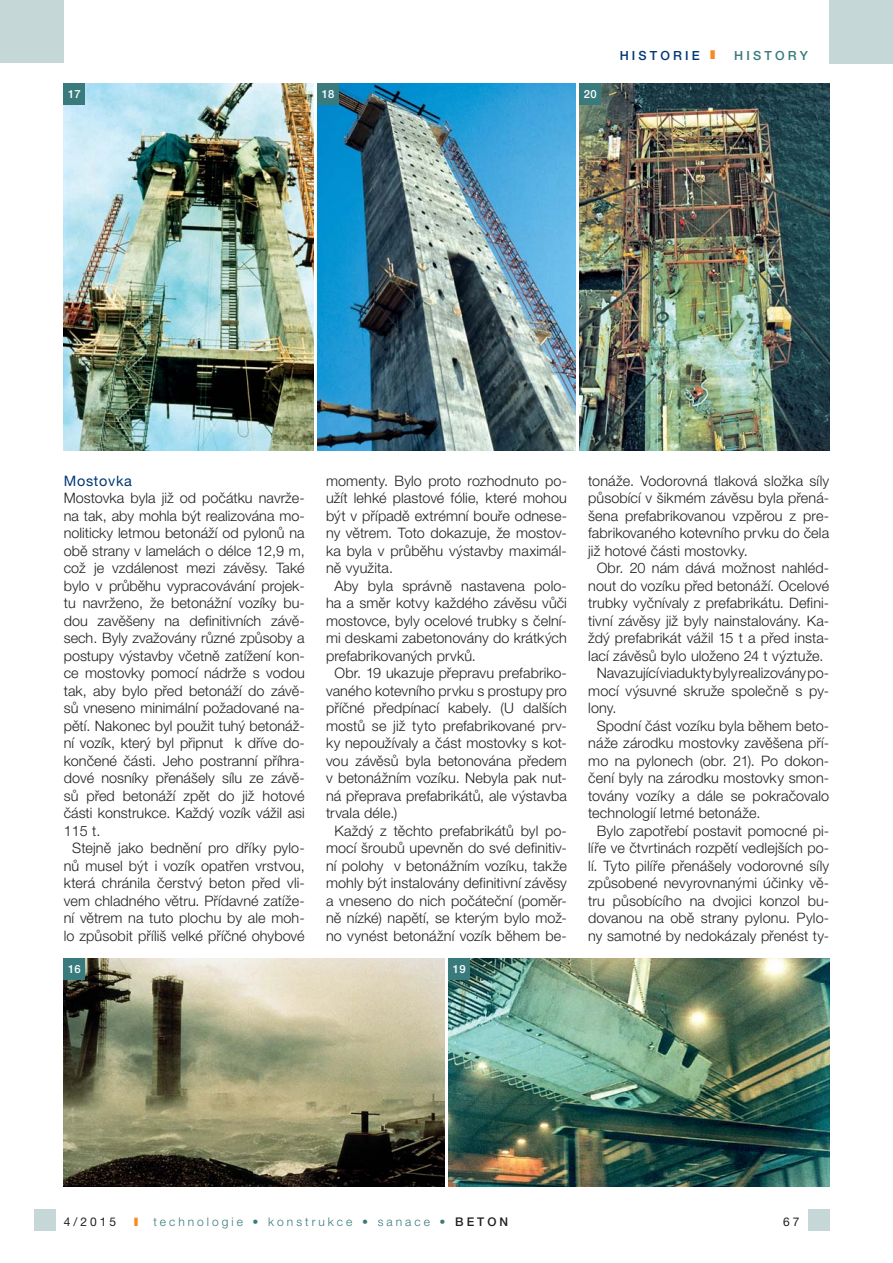
<style>
.page{position:relative;width:893px;height:1263px;background:#fff}
.page>*{position:absolute;margin:0;border:0;box-sizing:border-box;transform-origin:0 0}
.t1{font:300 14.4px "Helvetica Neue LT Pro";letter-spacing:.005em;color:#231f20}
.t2{font:14.4px "Helvetica Neue LT Pro";letter-spacing:.05em;color:#003874}
.t3{font:500 12.6px "Helvetica Neue LT Pro";letter-spacing:.25em;color:#003874}
.t4{font:500 12.6px "Helvetica Neue LT Pro";letter-spacing:.25em;color:#397b7d}
.t5{font:300 12px "Helvetica Neue LT Pro";letter-spacing:.25em;color:#397b7d}
.t6{font:12px "Helvetica Neue LT Pro";letter-spacing:.25em;color:#231f20}
.t7{font:500 11.25px "Helvetica Neue LT Pro";letter-spacing:.025em;color:#fff}
.s1{color:#f6891f}
.s2{font-weight:500;color:#231f20}
</style>
<div class="page">
<div style="left:34px;top:1210px;width:21px;height:21px;background:#c5d7d6"></div>
<div style="left:808px;top:1210px;width:21px;height:21px;background:#c5d7d6"></div>
<div style="left:829px;top:0;width:64px;height:64px;background:#c5d7d6"></div>
<div style="left:0;top:0;width:64px;height:63px;background:#c5d7d6"></div>
<img style="left:449px;top:958px;width:380px;height:228px">
<img style="left:317px;top:83px;width:258px;height:368px">
<img style="left:64px;top:83px;width:249px;height:368px">
<img style="left:580px;top:83px;width:249px;height:368px">
<div style="left:64px;top:83px;width:21px;height:22px;background:#397b7d"></div>
<div style="left:449px;top:958px;width:21px;height:22px;background:#397b7d"></div>
<div style="left:317px;top:83px;width:22px;height:22px;background:#397b7d"></div>
<div style="left:580px;top:83px;width:21px;height:22px;background:#397b7d"></div>
<img style="left:64px;top:958px;width:380px;height:228px">
<div style="left:64px;top:958px;width:21px;height:22px;background:#397b7d"></div>
<p class="t7" style="left:68px;top:90px;width:14px">17</p>
<p class="t7" style="left:322px;top:90px;width:14px">18</p>
<p class="t7" style="left:584px;top:90px;width:14px">20</p>
<p class="t3" style="left:620px;top:51px;width:97px">HISTORIE <span class="s1">❚</span></p>
<p class="t4" style="left:734px;top:51px;width:75px">HISTORY</p>
<p class="t2" style="left:64px;top:475px;width:70px">Mostovka</p>
<p class="t1" style="left:64px;top:493px;width:242px">Mostovka byla již od počátku navrže-</p>
<p class="t1" style="left:64px;top:510px;width:242px">na tak, aby mohla být realizována mo-</p>
<p class="t1" style="left:64px;top:528px;width:242px">noliticky letmou betonáží od pylonů na</p>
<p class="t1" style="left:64px;top:545px;width:242px">obě strany v lamelách o délce 12,9 m,</p>
<p class="t1" style="left:64px;top:563px;width:242px">což je vzdálenost mezi závěsy. Také</p>
<p class="t1" style="left:64px;top:580px;width:242px">bylo v průběhu vypracovávání projek-</p>
<p class="t1" style="left:64px;top:598px;width:242px">tu navrženo, že betonážní vozíky bu-</p>
<p class="t1" style="left:64px;top:615px;width:242px">dou zavěšeny na definitivních závě-</p>
<p class="t1" style="left:64px;top:633px;width:242px">sech. Byly zvažovány různé způsoby a</p>
<p class="t1" style="left:64px;top:650px;width:242px">postupy výstavby včetně zatížení kon-</p>
<p class="t1" style="left:64px;top:668px;width:242px">ce mostovky pomocí nádrže s vodou</p>
<p class="t1" style="left:64px;top:685px;width:242px">tak, aby bylo před betonáží do závě-</p>
<p class="t1" style="left:64px;top:703px;width:242px">sů vneseno minimální požadované na-</p>
<p class="t1" style="left:64px;top:720px;width:242px">pětí. Nakonec byl použit tuhý betonáž-</p>
<p class="t1" style="left:64px;top:738px;width:242px">ní vozík, který byl připnut k dříve do-</p>
<p class="t1" style="left:64px;top:755px;width:242px">končené části. Jeho postranní příhra-</p>
<p class="t1" style="left:64px;top:773px;width:242px">dové nosníky přenášely sílu ze závě-</p>
<p class="t1" style="left:64px;top:790px;width:242px">sů před betonáží zpět do již hotové</p>
<p class="t1" style="left:64px;top:808px;width:242px">části konstrukce. Každý vozík vážil asi</p>
<p class="t1" style="left:64px;top:825px;width:38px">115 t.</p>
<p class="t1" style="left:72px;top:843px;width:234px">Stejně jako bednění pro dříky pylo-</p>
<p class="t1" style="left:64px;top:860px;width:242px">nů musel být i vozík opatřen vrstvou,</p>
<p class="t1" style="left:64px;top:878px;width:242px">která chránila čerstvý beton před vli-</p>
<p class="t1" style="left:64px;top:895px;width:242px">vem chladného větru. Přídavné zatíže-</p>
<p class="t1" style="left:64px;top:913px;width:242px">ní větrem na tuto plochu by ale moh-</p>
<p class="t1" style="left:64px;top:930px;width:242px">lo způsobit příliš velké příčné ohybové</p>
<p class="t7" style="left:68px;top:965px;width:14px">16</p>
<p class="t1" style="left:326px;top:475px;width:242px">momenty. Bylo proto rozhodnuto po-</p>
<p class="t1" style="left:326px;top:493px;width:242px">užít lehké plastové fólie, které mohou</p>
<p class="t1" style="left:326px;top:510px;width:242px">být v případě extrémní bouře odnese-</p>
<p class="t1" style="left:326px;top:528px;width:242px">ny větrem. Toto dokazuje, že mostov-</p>
<p class="t1" style="left:326px;top:545px;width:242px">ka byla v průběhu výstavby maximál-</p>
<p class="t1" style="left:326px;top:563px;width:69px">ně využita.</p>
<p class="t1" style="left:334px;top:580px;width:234px">Aby byla správně nastavena polo-</p>
<p class="t1" style="left:326px;top:598px;width:242px">ha a směr kotvy každého závěsu vůči</p>
<p class="t1" style="left:326px;top:615px;width:242px">mostovce, byly ocelové trubky s čelní-</p>
<p class="t1" style="left:326px;top:633px;width:242px">mi deskami zabetonovány do krátkých</p>
<p class="t1" style="left:326px;top:650px;width:151px">prefabrikovaných prvků.</p>
<p class="t1" style="left:334px;top:668px;width:234px">Obr. 19 ukazuje přepravu prefabriko-</p>
<p class="t1" style="left:326px;top:685px;width:242px">vaného kotevního prvku s prostupy pro</p>
<p class="t1" style="left:326px;top:703px;width:242px">příčné předpínací kabely. (U dalších</p>
<p class="t1" style="left:326px;top:720px;width:242px">mos tů se již tyto prefabrikované prv-</p>
<p class="t1" style="left:326px;top:738px;width:242px">ky nepoužívaly a část mostovky s kot-</p>
<p class="t1" style="left:326px;top:755px;width:242px">vou závěsů byla betonována předem</p>
<p class="t1" style="left:326px;top:773px;width:242px">v betonážním vozíku. Nebyla pak nut-</p>
<p class="t1" style="left:326px;top:790px;width:242px">ná přeprava prefabrikátů, ale výstavba</p>
<p class="t1" style="left:326px;top:808px;width:73px">trvala déle.)</p>
<p class="t1" style="left:334px;top:825px;width:234px">Každý z těchto prefabrikátů byl po-</p>
<p class="t1" style="left:326px;top:843px;width:242px">mocí šroubů upevněn do své definitiv-</p>
<p class="t1" style="left:326px;top:860px;width:242px">ní polohy v betonážním vozíku, takže</p>
<p class="t1" style="left:326px;top:878px;width:242px">mohly být instalovány definitivní závěsy</p>
<p class="t1" style="left:326px;top:895px;width:242px">a vneseno do nich počáteční (poměr-</p>
<p class="t1" style="left:326px;top:913px;width:242px">ně nízké) napětí, se kterým bylo mož-</p>
<p class="t1" style="left:326px;top:930px;width:242px">no vynést betonážní vozík během be-</p>
<p class="t7" style="left:453px;top:965px;width:14px">19</p>
<p class="t1" style="left:588px;top:475px;width:242px">tonáže. Vodorovná tlaková složka síly</p>
<p class="t1" style="left:588px;top:493px;width:242px">působící v šikmém závěsu byla přená-</p>
<p class="t1" style="left:588px;top:510px;width:242px">šena prefabrikovanou vzpěrou z pre-</p>
<p class="t1" style="left:588px;top:528px;width:242px">fabrikovaného kotevního prvku do čela</p>
<p class="t1" style="left:588px;top:545px;width:161px">již hotové části mostovky.</p>
<p class="t1" style="left:597px;top:563px;width:234px">Obr. 20 nám dává možnost nahléd-</p>
<p class="t1" style="left:588px;top:580px;width:242px">nout do vozíku před betonáží. Ocelové</p>
<p class="t1" style="left:588px;top:598px;width:242px">trubky vyčnívaly z prefabrikátu. Defini-</p>
<p class="t1" style="left:588px;top:615px;width:242px">tivní závěsy již byly nainstalovány. Ka-</p>
<p class="t1" style="left:588px;top:633px;width:242px">ždý prefabrikát vážil 15 t a před insta-</p>
<p class="t1" style="left:588px;top:650px;width:237px">lací závěsů bylo uloženo 24 t výztuže.</p>
<p class="t1" style="left:597px;top:668px;width:234px">Navazující viadukty byly realizovány po-</p>
<p class="t1" style="left:588px;top:685px;width:242px">mocí výsuvné skruže společně s py-</p>
<p class="t1" style="left:588px;top:703px;width:30px">lony.</p>
<p class="t1" style="left:597px;top:720px;width:234px">Spodní část vozíku byla během beto-</p>
<p class="t1" style="left:588px;top:738px;width:242px">náže zárodku mostovky zavěšena pří-</p>
<p class="t1" style="left:588px;top:755px;width:242px">mo na pylonech (obr. 21). Po dokon-</p>
<p class="t1" style="left:588px;top:773px;width:242px">čení byly na zárodku mostovky smon-</p>
<p class="t1" style="left:588px;top:790px;width:242px">továny vozíky a dále se pokračovalo</p>
<p class="t1" style="left:588px;top:808px;width:174px">technologií letmé betonáže.</p>
<p class="t1" style="left:597px;top:825px;width:234px">Bylo zapotřebí postavit pomocné pi-</p>
<p class="t1" style="left:588px;top:843px;width:242px">líře ve čtvrtinách rozpětí vedlejších po-</p>
<p class="t1" style="left:588px;top:860px;width:242px">lí. Tyto pilíře přenášely vodorovné síly</p>
<p class="t1" style="left:588px;top:878px;width:242px">způsobené nevyrovnanými účinky vě-</p>
<p class="t1" style="left:588px;top:895px;width:242px">tru působícího na dvojici konzol bu-</p>
<p class="t1" style="left:588px;top:913px;width:242px">dovanou na obě strany pylonu. Pylo-</p>
<p class="t1" style="left:588px;top:930px;width:242px">ny samotné by nedokázaly přenést ty-</p>
<p class="t6" style="left:64px;top:1217px;width:54px">4/2015</p>
<p class="t5" style="left:153px;top:1217px;width:356px">technologie • konstrukce • sanace • <span class="s2">BETON</span></p>
<p class="t6" style="left:783px;top:1217px;width:18px">67</p>
</div>
